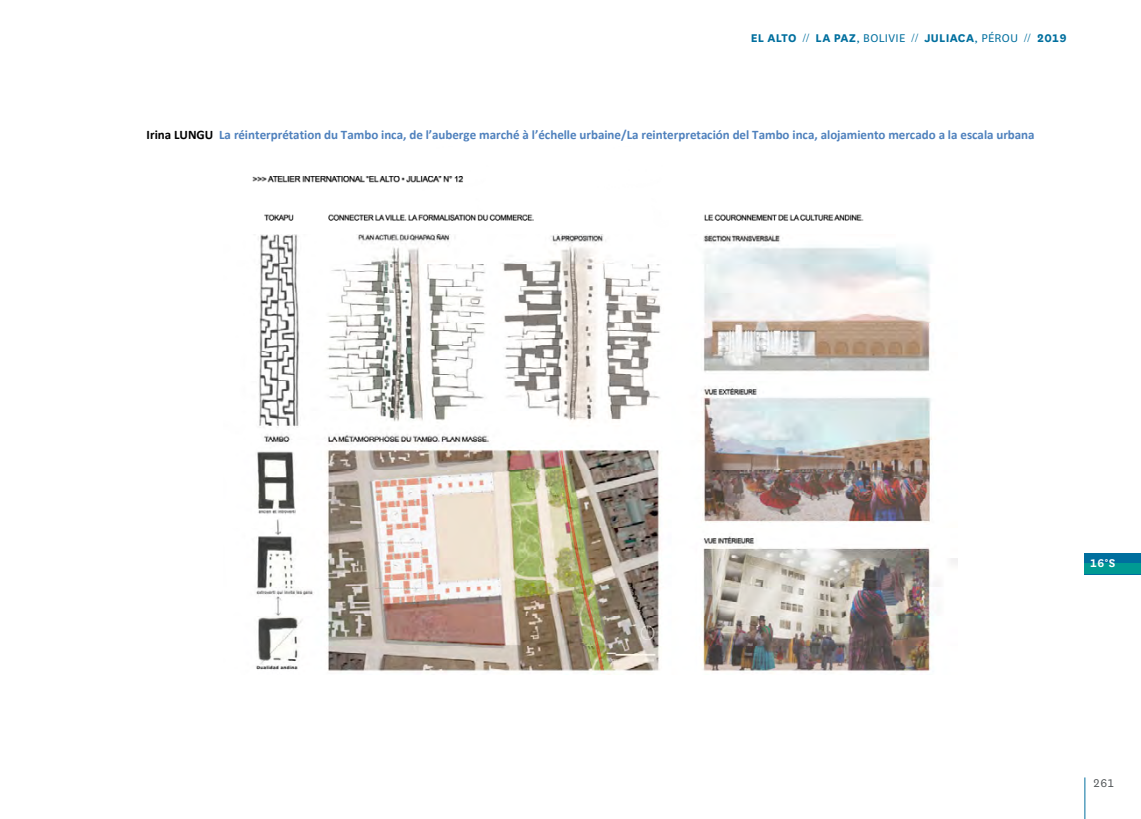
<style>
.page{position:relative;width:1141px;height:819px;background:#fff}
.page>*{position:absolute;margin:0;border:0;box-sizing:border-box;transform-origin:0 0}
.t1{font:700 13.12px "National";letter-spacing:.025em;color:#006f9e}
.t2{font:600 13.12px "National";color:#fff}
.t3{font:13.12px "National";color:#505456}
.t4{font:700 12.95px "Calibri";color:#4f81bd}
.s1{font-weight:300}
.s2{font-weight:400}
.s3{color:#000}
</style>
<div class="page">
<img style="left:252px;top:176px;width:706px;height:499px">
<div style="left:1085px;top:553px;width:56px;height:21px;background:#006f9e"></div>
<div style="left:1085px;top:563px;width:56px;height:11px;background:#009a93"></div>
<hr style="left:1085px;top:777px;width:1px;height:42px;background:#006f9e">
<p class="t1" style="left:751px;top:29px;width:318px">EL ALTO <span class="s1">//</span> LA PAZ<span class="s2">, BOLIVIE</span> <span class="s1">//</span> JULIACA<span class="s2">, PÉROU</span> <span class="s1">//</span> 2019</p>
<p class="t4" style="left:147px;top:126px;width:890px"><span class="s3">Irina LUNGU</span> La réinterprétation du Tambo inca, de l’auberge marché à l’échelle urbaine/La reinterpretación del Tambo inca, alojamiento mercado a la escala urbana</p>
<p class="t2" style="left:1090px;top:554px;width:27px">16°S</p>
<p class="t3" style="left:1093px;top:774px;width:23px">261</p>
</div>
